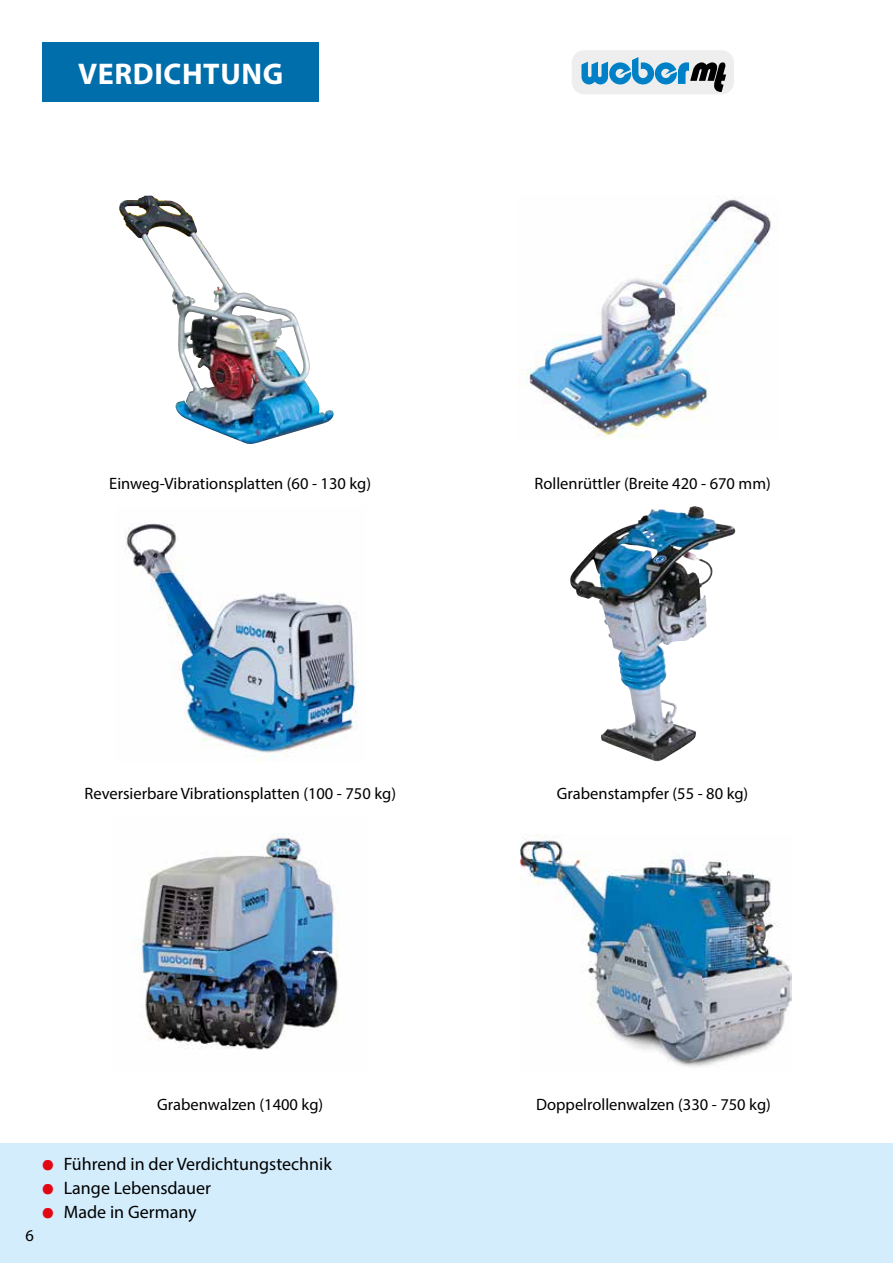
<style>
.page{position:relative;width:893px;height:1263px;background:#fff}
.page>*{position:absolute;margin:0;border:0;box-sizing:border-box;transform-origin:0 0}
.t1{font:700 30px "Myriad Pro";letter-spacing:.02em;color:#fff}
.t2{font:18px "Myriad Pro";color:#000}
.t3{font:16.5px "Myriad Pro";color:#000}
.s1{color:#e30613}
</style>
<div class="page">
<img style="left:570px;top:506px;width:126px;height:255px">
<img style="left:125px;top:523px;width:233px;height:238px">
<div style="left:572px;top:50px;width:162px;height:44px;background:#eee;border-radius:12px"></div>
<svg style="left:581px;top:57px;width:145px;height:35px"></svg>
<img style="left:137px;top:833px;width:202px;height:217px">
<img style="left:521px;top:834px;width:270px;height:234px">
<img style="left:119px;top:196px;width:215px;height:248px">
<img style="left:519px;top:196px;width:252px;height:242px">
<div style="left:43px;top:43px;width:276px;height:59px;background:#006eab"></div>
<div style="left:0;top:1144px;width:893px;height:119px;background:#d4edfc"></div>
<h1 class="t1" style="left:78px;top:54px;width:204px">VERDICHTUNG</h1>
<p class="t3" style="left:109px;top:473px;width:263px">Einweg-Vibrationsplatten (60 - 130 kg)</p>
<p class="t3" style="left:534px;top:473px;width:238px">Rollenrüttler (Breite 420 - 670 mm)</p>
<p class="t3" style="left:84px;top:783px;width:313px">Reversierbare Vibrationsplatten (100 - 750 kg)</p>
<p class="t3" style="left:557px;top:783px;width:193px">Grabenstampfer (55 - 80 kg)</p>
<p class="t3" style="left:157px;top:1094px;width:168px">Grabenwalzen (1400 kg)</p>
<p class="t3" style="left:536px;top:1094px;width:236px">Doppelrollenwalzen (330 - 750 kg)</p>
<p class="t3" style="left:26px;top:1225px;width:10px">6</p>
<p class="t2" style="left:43px;top:1153px;width:291px"><span class="s1">●</span> Führend in der Verdichtungstechnik</p>
<p class="t2" style="left:43px;top:1177px;width:170px"><span class="s1">●</span> Lange Lebensdauer</p>
<p class="t2" style="left:43px;top:1201px;width:156px"><span class="s1">●</span> Made in Germany</p>
</div>
